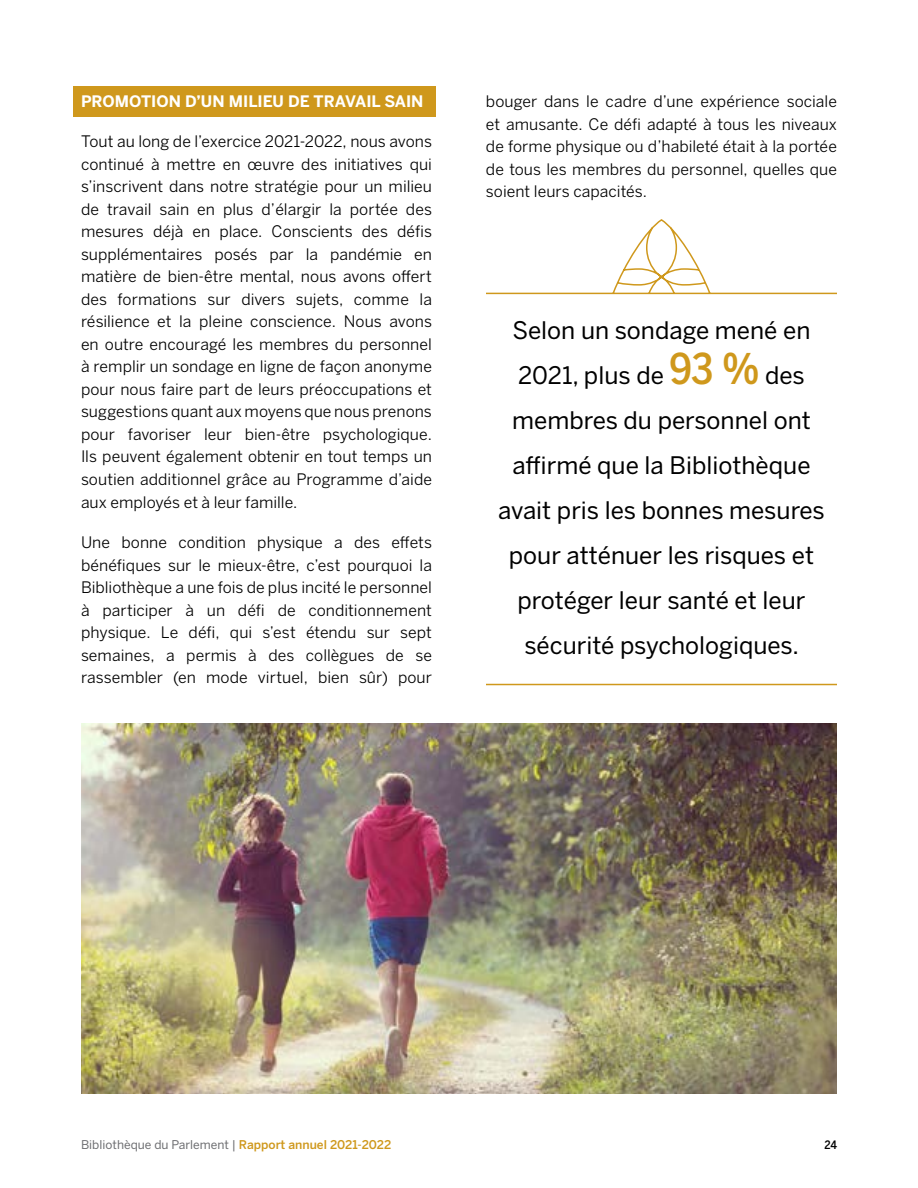
<style>
.page{position:relative;width:918px;height:1188px;background:#fff}
.page>*{position:absolute;margin:0;border:0;box-sizing:border-box;transform-origin:0 0}
.Call-out_1{font:24px/45px "Benton Sans";color:#000;text-align:center}
.Body{font:15.75px/22.5px "Benton Sans";color:#000;text-align:justify}
.H2_Gold{font:700 15.75px "Benton Sans";color:#fff}
.t1{font:12px "Benton Sans";color:#6d6e71}
.t2{font:500 11.55px "Benton Sans Condensed";color:#000;scale:1.04 1}
.s1{font-family:"Benton Sans Condensed";font-weight:500;font-size:42px;color:#cf981c}
.s2{font-weight:500;color:#cf981c}
</style>
<div class="page">
<div style="left:73px;top:86px;width:362px;height:31px;background:#cf981c"></div>
<img style="left:81px;top:724px;width:756px;height:370px">
<svg style="left:486px;top:219px;width:351px;height:76px"></svg>
<hr style="left:486px;top:684px;width:351px;height:1px;background:#cf981c">
<h2 class="H2_Gold" style="left:81px;top:91px;width:344px">PROMOTION D’UN MILIEU DE TRAVAIL SAIN</h2>
<p class="Body" style="left:81px;top:130px;width:353px">Tout au long de l’exercice 2021-2022, nous avons continué à mettre en œuvre des initiatives qui s’inscrivent dans notre stratégie pour un milieu de travail sain en plus d’élargir la portée des mesures déjà en place. Conscients des défis supplémentaires posés par la pandémie en matière de bien-être mental, nous avons offert des formations sur divers sujets, comme la résilience et la pleine conscience. Nous avons en outre encouragé les membres du personnel à remplir un sondage en ligne de façon anonyme pour nous faire part de leurs préoccupations et suggestions quant aux moyens que nous prenons pour favoriser leur bien-être psychologique.<br>Ils peuvent également obtenir en tout temps un soutien additionnel grâce au Programme d’aide aux employés et à leur famille.</p>
<p class="Body" style="left:81px;top:531px;width:353px">Une bonne condition physique a des effets bénéfiques sur le mieux-être, c’est pourquoi la Bibliothèque a une fois de plus incité le personnel à participer à un défi de conditionnement physique. Le défi, qui s’est étendu sur sept semaines, a permis à des collègues de se rassembler (en mode virtuel, bien sûr) pour</p>
<p class="Body" style="left:486px;top:90px;width:353px">bouger dans le cadre d’une expérience sociale et amusante. Ce défi adapté à tous les niveaux de forme physique ou d’habileté était à la portée de tous les membres du personnel, quelles que soient leurs capacités.</p>
<p class="Call-out_1" style="left:498px;top:308px;width:328px">Selon un sondage mené en<br>2021, plus de <span class="s1">93 %</span> des membres du personnel ont affirmé que la Bibliothèque avait pris les bonnes mesures pour atténuer les risques et protéger leur santé et leur sécurité psychologiques.</p>
<p class="t1" style="left:81px;top:1137px;width:312px">Bibliothèque du Parlement | <span class="s2">Rapport annuel 2021-2022</span></p>
<p class="t2" style="left:824px;top:1138px;width:14px">24</p>
</div>
